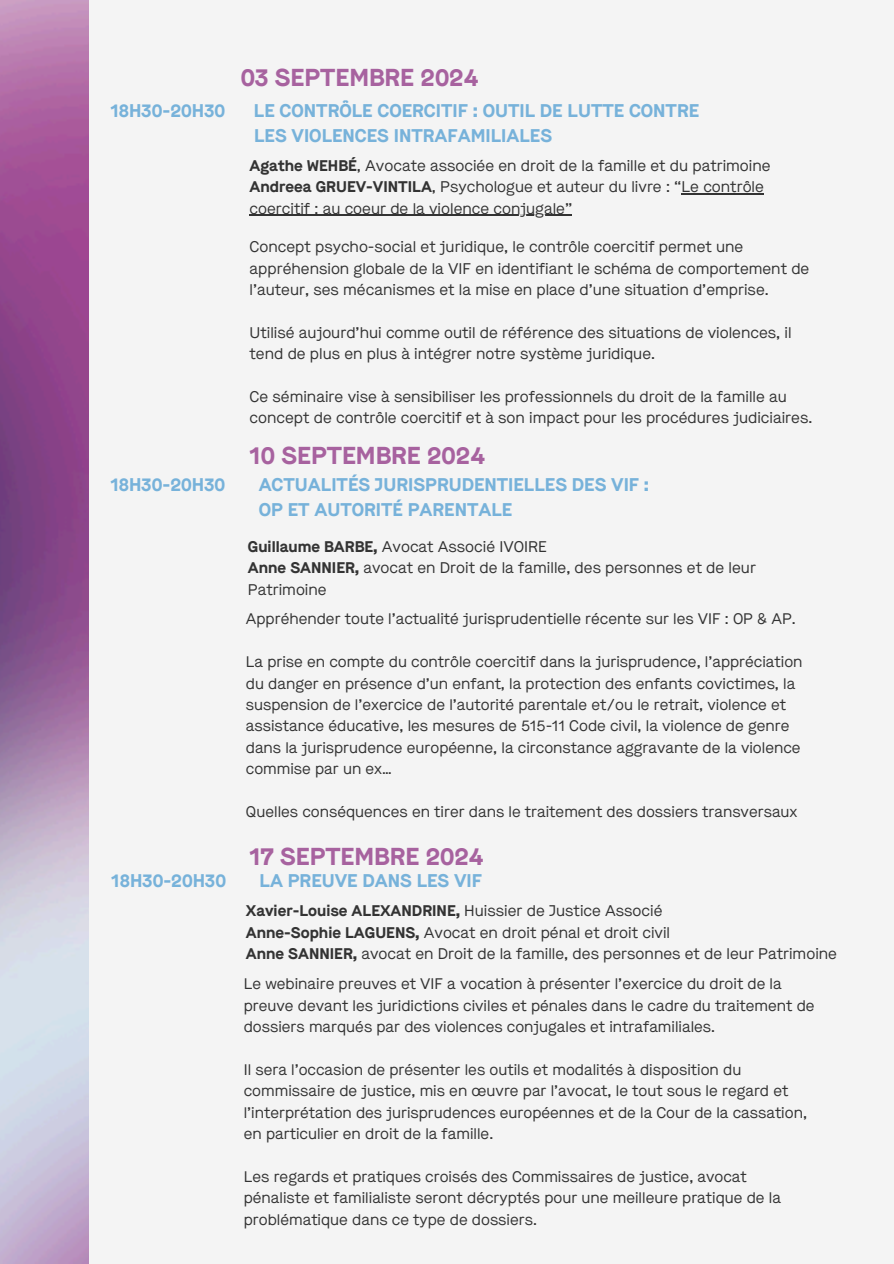
<style>
.page{position:relative;width:894px;height:1264px;background:#fff}
.page>*{position:absolute;margin:0;border:0;box-sizing:border-box;transform-origin:0 0}
.t1{font:700 24.45px "Maison";color:#a7629f}
.t2{font:700 18.3px/24.8px "Maison";color:#77b2da}
.t3{font:15.45px/21.3px "Maison";color:#333}
.t4{font:700 15.45px "Maison";color:#333}
.t5{font:15.3px/21.3px "Maison";color:#333}
.s1{font-weight:700}
.s2{font-weight:400}
</style>
<div class="page">
<img style="left:0;top:0;width:89px;height:1263px">
<div style="left:89px;top:0;width:804px;height:1263px;background:#f4f4f4"></div>
<hr style="left:681px;top:193px;width:82px;height:1px;background:#333">
<hr style="left:249px;top:215px;width:323px;height:1px;background:#333">
<p class="t1" style="left:241px;top:61px;width:239px">03 SEPTEMBRE 2024</p>
<h1 class="t2" style="left:111px;top:99px;width:116px">18H30-20H30</h1>
<h1 class="t2" style="left:254px;top:99px;width:446px">LE CONTRÔLE COERCITIF : OUTIL DE LUTTE CONTRE<br>LES VIOLENCES INTRAFAMILIALES</h1>
<h2 class="t3" style="left:249px;top:155px;width:522px"><span class="s1">Agathe WEHBÉ</span>, Avocate associée en droit de la famille et du patrimoine</h2>
<p class="t3" style="left:249px;top:176px;width:515px"><span class="s1">Andreea GRUEV-VINTILA</span>, Psychologue et auteur du livre : “Le contrôle</p>
<p class="t3" style="left:249px;top:198px;width:324px">coercitif : au coeur de la violence conjugale”</p>
<p class="t3" style="left:249px;top:236px;width:561px">Concept psycho-social et juridique, le contrôle coercitif permet une appréhension globale de la VIF en identifiant le schéma de comportement de l’auteur, ses mécanismes et la mise en place d’une situation d’emprise.</p>
<p class="t3" style="left:249px;top:322px;width:543px">Utilisé aujourd’hui comme outil de référence des situations de violences, il tend de plus en plus à intégrer notre système juridique.</p>
<h1 class="t3" style="left:249px;top:386px;width:564px">Ce séminaire vise à sensibiliser les professionnels du droit de la famille au concept de contrôle coercitif et à son impact pour les procédures judiciaires.</h1>
<p class="t1" style="left:250px;top:439px;width:236px">10 SEPTEMBRE 2024</p>
<h2 class="t2" style="left:111px;top:473px;width:116px">18H30-20H30</h2>
<h2 class="t2" style="left:258px;top:473px;width:392px">ACTUALITÉS JURISPRUDENTIELLES DES VIF :<br>OP ET AUTORITÉ PARENTALE</h2>
<p class="t3" style="left:248px;top:536px;width:300px"><span class="s1">Guillaume BARBE,</span> Avocat Associé IVOIRE</p>
<h1 class="t3" style="left:248px;top:557px;width:509px"><span class="s1">Anne SANNIER,</span> avocat en Droit de la famille, des personnes et de leur<br>Patrimoine</h1>
<p class="t5" style="left:246px;top:608px;width:551px">Appréhender toute l’actualité jurisprudentielle récente sur les VIF : OP &amp; AP.</p>
<p class="t5" style="left:246px;top:651px;width:558px">La prise en compte du contrôle coercitif dans la jurisprudence, l’appréciation du danger en présence d’un enfant, la protection des enfants covictimes, la suspension de l’exercice de l’autorité parentale et/ou le retrait, violence et assistance éducative, les mesures de 515-11 Code civil, la violence de genre dans la jurisprudence européenne, la circonstance aggravante de la violence commise par un ex…</p>
<p class="t5" style="left:246px;top:801px;width:553px">Quelles conséquences en tirer dans le traitement des dossiers transversaux</p>
<p class="t1" style="left:250px;top:840px;width:235px">17 SEPTEMBRE 2024</p>
<p class="t2" style="left:112px;top:869px;width:116px">18H30-20H30</p>
<p class="t2" style="left:259px;top:869px;width:224px">LA PREUVE DANS LES VIF</p>
<h2 class="t4" style="left:246px;top:901px;width:418px">Xavier-Louise ALEXANDRINE, <span class="s2">Huissier de Justice Associé</span></h2>
<p class="t3" style="left:246px;top:922px;width:425px"><span class="s1">Anne-Sophie LAGUENS,</span> Avocat en droit pénal et droit civil</p>
<p class="t3" style="left:246px;top:943px;width:592px"><span class="s1">Anne SANNIER,</span> avocat en Droit de la famille, des personnes et de leur Patrimoine</p>
<p class="t5" style="left:244px;top:973px;width:572px">Le webinaire preuves et VIF a vocation à présenter l’exercice du droit de la preuve devant les juridictions civiles et pénales dans le cadre du traitement de dossiers marqués par des violences conjugales et intrafamiliales.</p>
<p class="t5" style="left:244px;top:1059px;width:564px">Il sera l’occasion de présenter les outils et modalités à disposition du commissaire de justice, mis en œuvre par l’avocat, le tout sous le regard et l’interprétation des jurisprudences européennes et de la Cour de la cassation, en particulier en droit de la famille.</p>
<p class="t5" style="left:244px;top:1166px;width:538px">Les regards et pratiques croisés des Commissaires de justice, avocat pénaliste et familialiste seront décryptés pour une meilleure pratique de la problématique dans ce type de dossiers.</p>
</div>
